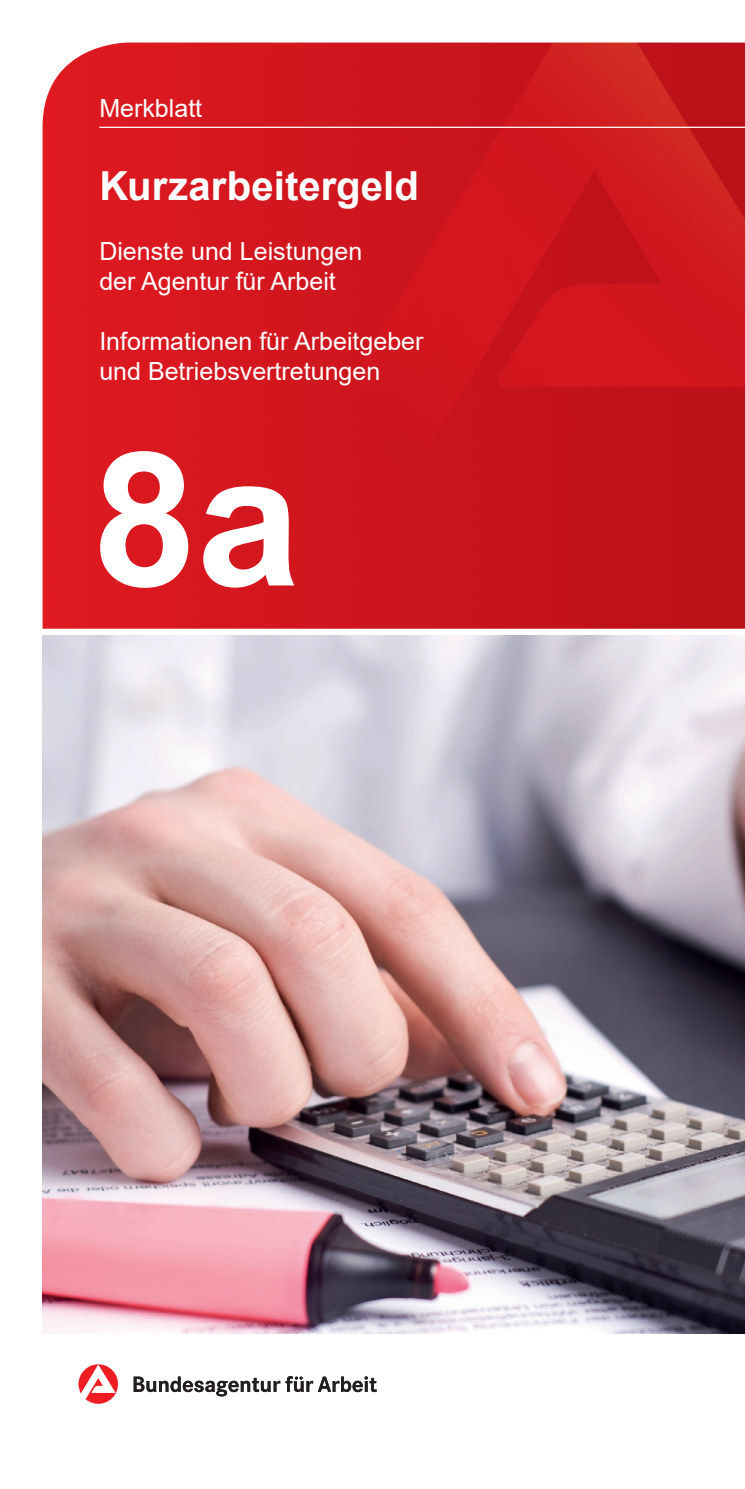
<style>
.page{position:relative;width:745px;height:1489px;background:#fff}
.page>*{position:absolute;margin:0;border:0;box-sizing:border-box;transform-origin:0 0}
.t1{font:700 186.75px "Arial";color:#fff}
.t2{font:700 40px "Arial";color:#fff}
.t3{font:25px/30px "Arial";color:#fff}
</style>
<div class="page">
<img style="left:42px;top:43px;width:702px;height:585px">
<hr style="left:99px;top:127px;width:645px;height:1px;background:#fff">
<svg style="left:134px;top:1376px;width:242px;height:20px"></svg>
<svg style="left:79px;top:1364px;width:39px;height:39px"></svg>
<img style="left:42px;top:635px;width:702px;height:698px">
<p class="t3" style="left:99px;top:93px;width:104px">Merkblatt</p>
<h2 class="t2" style="left:99px;top:158px;width:321px">Kurzarbeitergeld</h2>
<p class="t3" style="left:99px;top:236px;width:264px">Dienste und Leistungen der Agentur für Arbeit</p>
<p class="t3" style="left:99px;top:326px;width:325px">Informationen für Arbeitgeber und Betriebsvertretungen</p>
<p class="t1" style="left:92px;top:388px;width:209px">8a</p>
</div>
